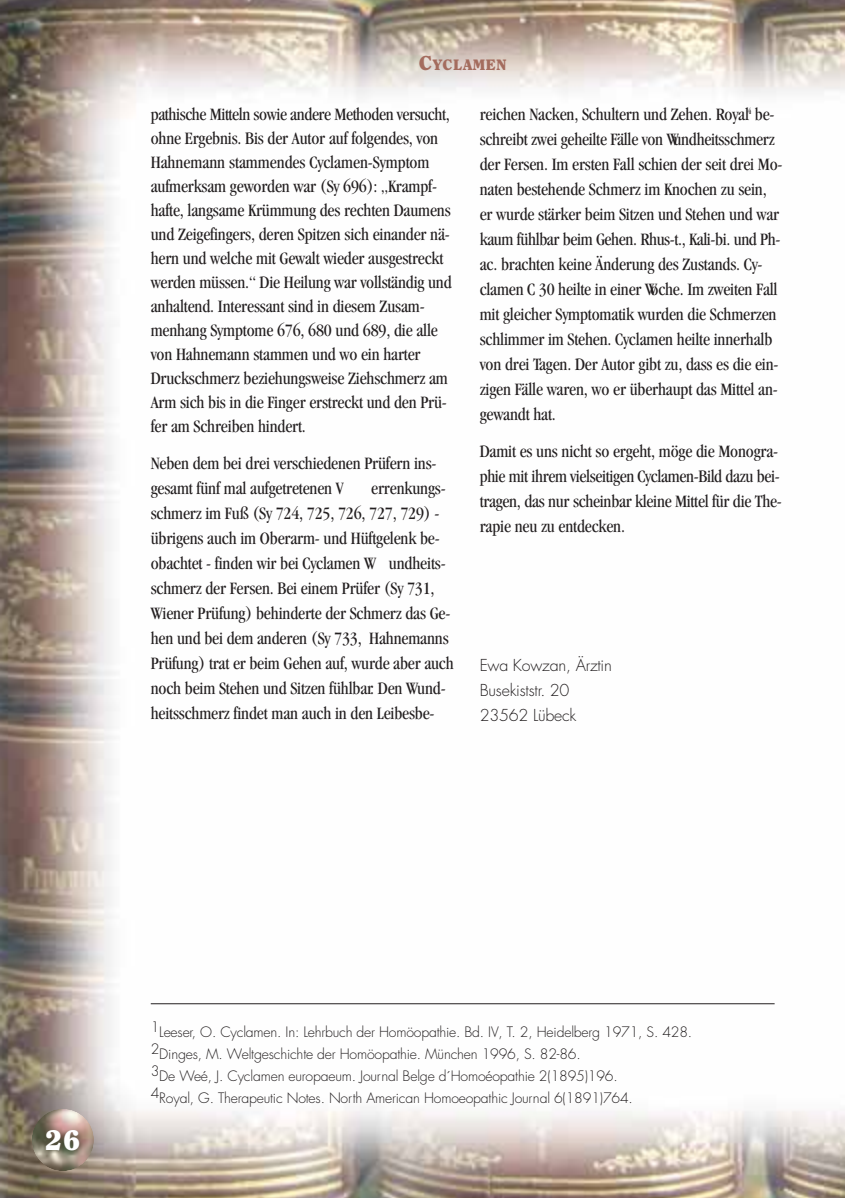
<style>
.page{position:relative;width:846px;height:1198px;background:#fff}
.page>*{position:absolute;margin:0;border:0;box-sizing:border-box;transform-origin:0 0}
.t1{font:900 28px "Clearface";color:#fff}
.t2{font:condensed 18px/25px "Garamond";letter-spacing:-.01em;color:#231f20}
.t3{font:300 16px/25px "Futura";letter-spacing:-.015em;color:#231f20}
.t4{font:900 15px "Clearface";letter-spacing:.04em;color:#a46c5e}
.t5{font:300 14px/22px "Futura";letter-spacing:-.015em;color:#231f20}
.s1{font-size:20px}
</style>
<div class="page">
<img style="left:0;top:0;width:844px;height:1197px">
<img style="left:32px;top:1108px;width:62px;height:62px;border-radius:50%">
<hr style="left:151px;top:1003px;width:623px;height:1px;background:#231f20">
<p class="t4" style="left:419px;top:59px;width:89px"><span class="s1">C</span>YCLAMEN</p>
<p class="t2" style="left:151px;top:102px;width:302px;line-height:24px">pathische Mitteln sowie andere Methoden versucht, ohne Ergebnis. Bis der Autor auf folgendes, von Hahnemann stammendes Cyclamen-Symptom aufmerksam geworden war (Sy 696): „Krampf&shy;hafte, langsame Krümmung des rechten Daumens und Zeigefingers, deren Spitzen sich einander nä&shy;hern und welche mit Gewalt wieder ausgestreckt werden müssen.“ Die Heilung war vollständig und anhaltend. Interessant sind in diesem Zusam&shy;menhang Symptome 676, 680 und 689, die alle von Hahnemann stammen und wo ein harter Druckschmerz beziehungsweise Ziehschmerz am Arm sich bis in die Finger erstreckt und den Prü&shy;fer am Schreiben hindert.</p>
<p class="t2" style="left:151px;top:450px;width:287px">Neben dem bei drei verschiedenen Prüfern ins&shy;gesamt fünf mal aufgetretenen V</p>
<p class="t2" style="left:151px;top:475px;width:304px;text-indent:220px">errenkungs&shy;schmerz im Fuß (Sy 724, 725, 726, 727, 729) - übrigens auch im Oberarm- und Hüftgelenk be&shy;obachtet - finden wir bei Cyclamen W undheits&shy;schmerz der Fersen. Bei einem Prüfer (Sy 731, Wiener Prüfung) behinderte der Schmerz das Ge&shy;hen und bei dem anderen (Sy 733, Hahnemanns Prüfung) trat er beim Gehen auf, wurde aber auch noch beim Stehen und Sitzen fühlbar. Den Wund&shy;heitsschmerz findet man auch in den Leibesbe-</p>
<p class="t2" style="left:480px;top:102px;width:304px">reichen Nacken, Schultern und Zehen. Royal<sup>4</sup> be&shy;schreibt zwei geheilte Fälle von Wundheitsschmerz der Fersen. Im ersten Fall schien der seit drei Mo&shy;naten bestehende Schmerz im Knochen zu sein, er wurde stärker beim Sitzen und Stehen und war kaum fühlbar beim Gehen. Rhus-t., Kali-bi. und Ph&shy;ac. brachten keine Änderung des Zustands. Cy&shy;clamen C 30 heilte in einer Woche. Im zweiten Fall mit gleicher Symptomatik wurden die Schmerzen schlimmer im Stehen. Cyclamen heilte innerhalb von drei Tagen. Der Autor gibt zu, dass es die ein&shy;zigen Fälle waren, wo er überhaupt das Mittel an&shy;gewandt hat.</p>
<p class="t2" style="left:480px;top:438px;width:304px">Damit es uns nicht so ergeht, möge die Monogra&shy;phie mit ihrem vielseitigen Cyclamen-Bild dazu bei&shy;tragen, das nur scheinbar kleine Mittel für die The&shy;rapie neu zu entdecken.</p>
<p class="t3" style="left:480px;top:652px;width:134px">Ewa Kowzan, Ärztin<br>Busekiststr. 20<br>23562 Lübeck</p>
<h1 class="t1" style="left:45px;top:1127px;width:37px">26</h1>
<p class="t5" style="left:151px;top:1020px;width:543px">1Leeser, O. Cyclamen. In: Lehrbuch der Homöopathie. Bd. IV, T. 2, Heidelberg 1971, S. 428.<br>2Dinges, M. Weltgeschichte der Homöopathie. München 1996, S. 82-86.<br>3De Weé, J. Cyclamen europaeum. Journal Belge d´Homoéopathie 2(1895)196.<br>4Royal, G. Therapeutic Notes. North American Homoeopathic Journal 6(1891)764.</p>
</div>
